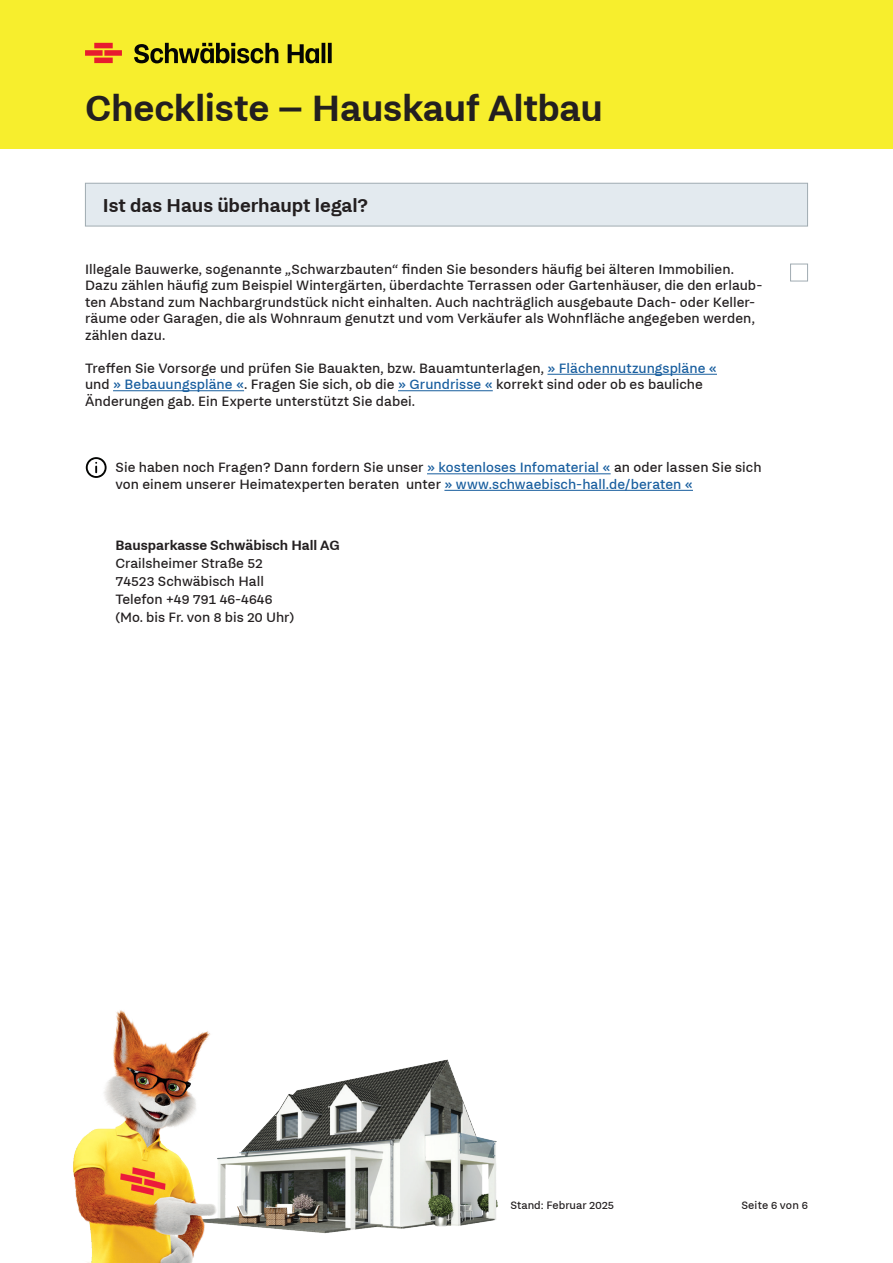
<style>
.page{position:relative;width:893px;height:1263px;background:#fff}
.page>*{position:absolute;margin:0;border:0;box-sizing:border-box;transform-origin:0 0}
.t1{font:700 40.5px "Fuchs";letter-spacing:-.01em;color:#231f20}
.t2{font:700 20.7px "Fuchs";letter-spacing:-.005em;color:#231f20}
.t3{font:15px/16.5px "Fuchs";color:#231f20}
.t4{font:700 15px "Fuchs";color:#231f20}
.t5{font:12px "Fuchs";color:#231f20}
.s1{color:#175d9e}
</style>
<div class="page">
<div style="left:0;top:0;width:893px;height:149px;background:#f7ee2d"></div>
<svg style="left:134px;top:43px;width:144px;height:20px"></svg>
<svg style="left:288px;top:43px;width:44px;height:20px"></svg>
<svg style="left:85px;top:43px;width:37px;height:20px"></svg>
<img style="left:257px;top:1059px;width:241px;height:175px">
<img style="left:73px;top:1010px;width:184px;height:253px">
<div style="left:85px;top:183px;width:722px;height:43px;background:#e3eaef"></div>
<div style="left:85px;top:183px;width:723px;height:43px;border:1px solid #a1acb2"></div>
<hr style="left:547px;top:374px;width:170px;height:1px;background:#175d9e">
<hr style="left:113px;top:390px;width:131px;height:1px;background:#175d9e">
<hr style="left:398px;top:390px;width:95px;height:1px;background:#175d9e">
<svg style="left:86px;top:457px;width:21px;height:21px"></svg>
<hr style="left:427px;top:473px;width:184px;height:1px;background:#175d9e">
<hr style="left:444px;top:490px;width:249px;height:1px;background:#175d9e">
<div style="left:790px;top:264px;width:18px;height:17px;border:1px solid #a1acb2"></div>
<h1 class="t1" style="left:85px;top:85px;width:520px">Checkliste – Hauskauf Altbau</h1>
<h2 class="t2" style="left:103px;top:193px;width:267px">Ist das Haus überhaupt legal?</h2>
<p class="t3" style="left:85px;top:261px;width:679px">Illegale Bauwerke, sogenannte „Schwarzbauten“ finden Sie besonders häufig bei älteren Immobilien.<br>Dazu zählen häufig zum Beispiel Wintergärten, überdachte Terrassen oder Gartenhäuser, die den erlaub&shy;ten Abstand zum Nachbargrundstück nicht einhalten. Auch nachträglich ausgebaute Dach- oder Keller&shy;räume oder Garagen, die als Wohnraum genutzt und vom Verkäufer als Wohnfläche angegeben werden, zählen dazu.</p>
<p class="t3" style="left:85px;top:360px;width:633px">Treffen Sie Vorsorge und prüfen Sie Bauakten, bzw. Bauamtunterlagen, <span class="s1">» Flächennutzungspläne « </span>und <span class="s1">» Bebauungspläne «</span>. Fragen Sie sich, ob die <span class="s1">» Grundrisse «</span> korrekt sind oder ob es bauliche<br>Änderungen gab. Ein Experte unterstützt Sie dabei.</p>
<p class="t3" style="left:116px;top:459px;width:648px">Sie haben noch Fragen? Dann fordern Sie unser <span class="s1">» kostenloses Infomaterial «</span> an oder lassen Sie sich von einem unserer Heimatexperten beraten unter <span class="s1">» www.schwaebisch-hall.de/beraten «</span></p>
<p class="t4" style="left:116px;top:537px;width:226px">Bausparkasse Schwäbisch Hall AG</p>
<p class="t3" style="left:116px;top:554px;width:180px;line-height:18px">Crailsheimer Straße 52<br>74523 Schwäbisch Hall<br>Telefon +49 791 46-4646 (Mo. bis Fr. von 8 bis 20 Uhr)</p>
<p class="t5" style="left:510px;top:1198px;width:105px">Stand: Februar 2025</p>
<p class="t5" style="left:741px;top:1198px;width:68px">Seite 6 von 6</p>
</div>
